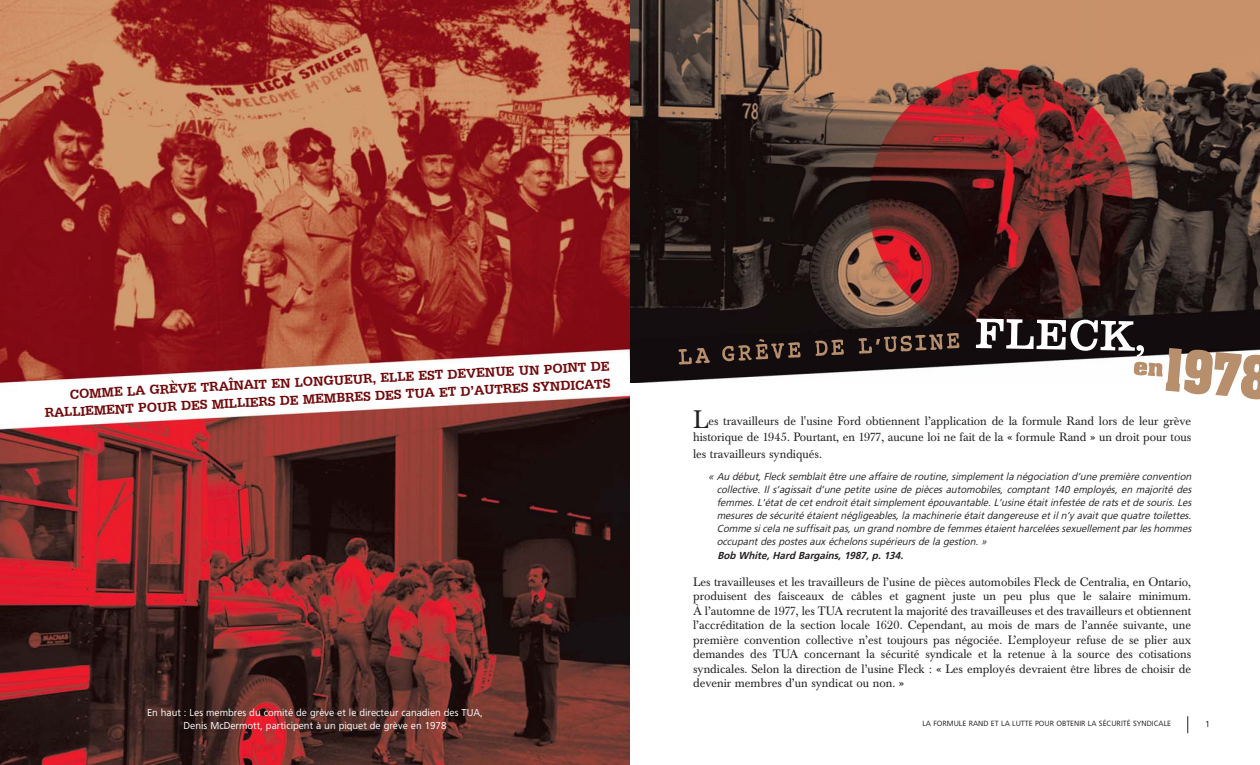
<style>
.page{position:relative;width:1260px;height:765px;background:#fff}
.page>*{position:absolute;margin:0;border:0;box-sizing:border-box;transform-origin:0 0}
.t1{font:700 13.75px/17.5px "Classic Typewriter";color:#71080a;text-align:right}
.t2{font:12px/14.5px "Baskerville BE";color:#231f20;text-align:justify}
.t3{font:italic 10.12px/13.1px "Weissach";color:#231f20;text-align:justify}
.t4{font:italic 700 10.12px "Weissach";color:#231f20}
.t5{font:10px/12.5px "Weissach";color:#fff;text-align:center}
.t6{font:8.75px "Weissach";color:#231f20}
.t7{font:7.5px "Weissach";color:#231f20}
.s1{font-size:25px}
</style>
<div class="page">
<svg style="left:1187px;top:716px;width:1px;height:17px"></svg>
<img style="left:630px;top:0;width:630px;height:382px">
<img style="left:0;top:0;width:630px;height:765px">
<svg style="left:859px;top:333px;width:100px;height:21px;background:#423129"></svg>
<svg style="left:815px;top:340px;width:29px;height:16px"></svg>
<svg style="left:722px;top:339px;width:79px;height:22px;background:#423229"></svg>
<svg style="left:678px;top:348px;width:32px;height:17px"></svg>
<svg style="left:976px;top:319px;width:284px;height:81px"></svg>
<p class="t1" style="left:44px;top:388px;width:568px;rotate:-3deg">COMME LA GRÈVE TRAÎNAIT EN LONGUEUR, ELLE EST DEVENUE UN POINT DE<br>RALLIEMENT POUR DES MILLIERS DE MEMBRES DES TUA ET D’AUTRES SYNDICATS</p>
<p class="t5" style="left:147px;top:707px;width:337px">En haut : Les membres du comité de grève et le directeur canadien des TUA,<br>Denis McDermott, participent à un piquet de grève en 1978</p>
<p class="t2" style="left:693px;top:414px;width:500px;line-height:16.5px"><span class="s1">L</span>es travailleurs de l'usine Ford obtiennent l’application de la formule Rand lors de leur grève historique de 1945. Pourtant, en 1977, aucune loi ne fait de la « formule Rand » un droit pour tous les travailleurs syndiqués.</p>
<p class="t3" style="left:717px;top:471px;width:476px;text-indent:-8px">« Au début, Fleck semblait être une affaire de routine, simplement la négociation d’une première convention collective. Il s’agissait d’une petite usine de pièces automobiles, comptant 140 employés, en majorité des femmes. L'état de cet endroit était simplement épouvantable. L’usine était infestée de rats et de souris. Les mesures de sécurité étaient négligeables, la machinerie était dangereuse et il n’y avait que quatre toilettes.<br>Comme si cela ne suffisait pas, un grand nombre de femmes étaient harcelées sexuellement par les hommes occupant des postes aux échelons supérieurs de la gestion. »</p>
<p class="t4" style="left:717px;top:551px;width:187px">Bob White, Hard Bargains, 1987, p. 134.</p>
<p class="t2" style="left:693px;top:576px;width:500px">Les travailleuses et les travailleurs de l’usine de pièces automobiles Fleck de Centralia, en Ontario, produisent des faisceaux de câbles et gagnent juste un peu plus que le salaire minimum.<br>À l’automne de 1977, les TUA recrutent la majorité des travailleuses et des travailleurs et obtiennent l’accréditation de la section locale 1620. Cependant, au mois de mars de l’année suivante, une première convention collective n’est toujours pas négociée. L’employeur refuse de se plier aux demandes des TUA concernant la sécurité syndicale et la retenue à la source des cotisations syndicales. Selon la direction de l’usine Fleck : « Les employés devraient être libres de choisir de devenir membres d’un syndicat ou non. »</p>
<p class="t7" style="left:922px;top:721px;width:250px">LA FORMULE RAND ET LA LUTTE POUR OBTENIR LA SÉCURITÉ SYNDICALE</p>
<p class="t6" style="left:1205px;top:721px;width:6px">1</p>
</div>
